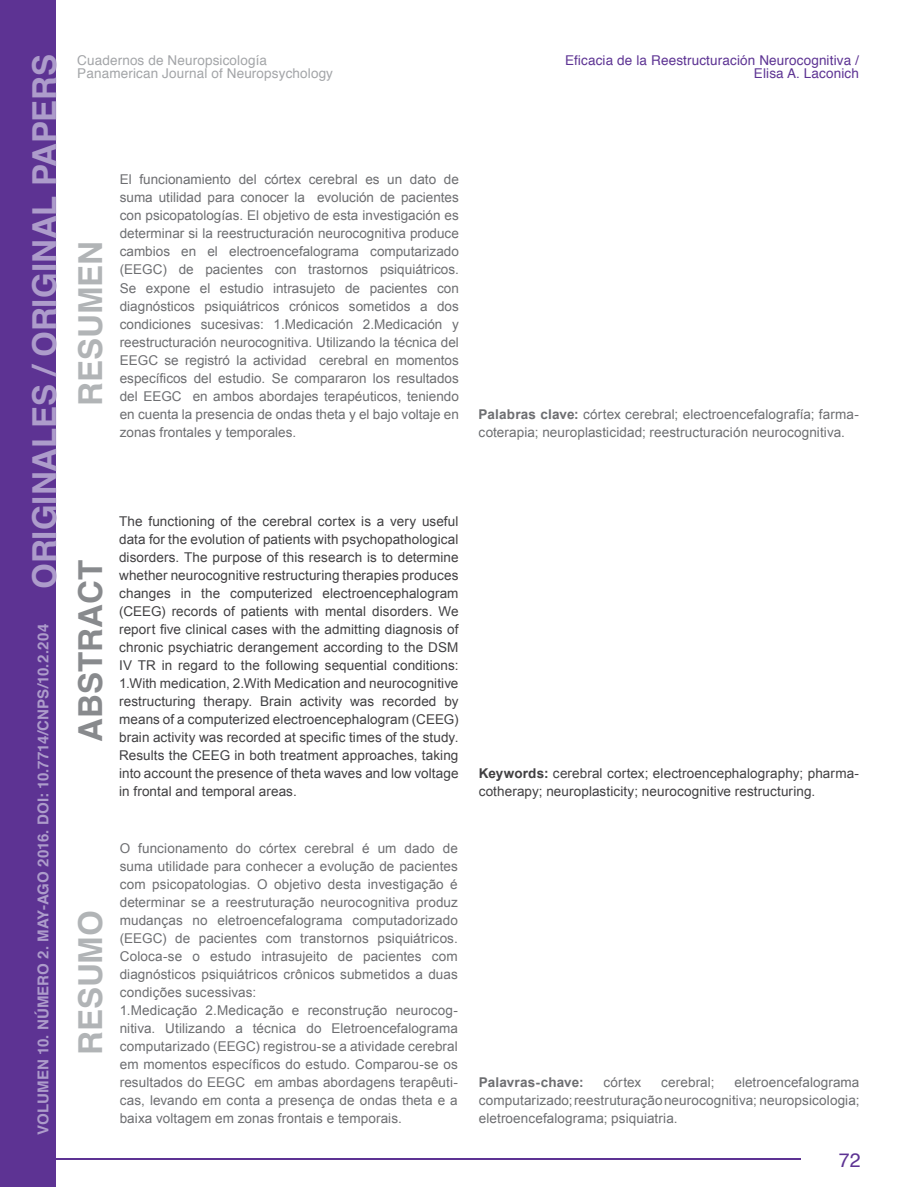
<style>
.page{position:relative;width:915px;height:1187px;background:#fff}
.page>*{position:absolute;margin:0;border:0;box-sizing:border-box;transform-origin:0 0}
.t1{font:700 33px "Helvetica";color:#b1b4b6}
.t2{font:700 33px "Helvetica";color:#888a8d}
.t3{font:19.5px "Helvetica";color:#5d3393}
.t4{font:700 15px "Helvetica";letter-spacing:.005em;color:#ad9ccb}
.t5{font:13.5px/18px "Arial";letter-spacing:.005em;color:#6d6e71;text-align:justify}
.t6{font:13.5px/18px "Arial";letter-spacing:.005em;color:#414042;text-align:justify}
.t7{font:13.5px/13.5px "Helvetica";letter-spacing:.01em;color:#a3a5a8}
.t8{font:13.5px/13.5px "Helvetica";letter-spacing:.01em;color:#5d3393;text-align:right}
.t9{font:700 13.5px "Arial";letter-spacing:.01em;color:#6d6e71}
.s1{font-size:33px}
.s2{font-weight:700}
</style>
<div class="page">
<div style="left:0;top:0;width:55px;height:1186px;background:#5d3393"></div>
<hr style="left:0;top:1157px;width:800px;height:2px;background:#5d3393">
<p class="t4" style="left:31px;top:1134px;width:1081px;rotate:-90deg">VOLUMEN 10. NÚMERO 2. MAY-AGO 2016. DOI: 10.7714/CNPS/10.2.204 <span class="s1">ORIGINALES / ORIGINAL PAPERS</span></p>
<p class="t7" style="left:77px;top:54px;width:257px">Cuadernos de Neuropsicología<br>Panamerican Journal of Neuropsychology</p>
<p class="t5" style="left:120px;top:171px;width:340px">El funcionamiento del córtex cerebral es un dato de suma utilidad para conocer la evolución de pacientes con psicopatologías. El objetivo de esta investigación es determinar si la reestructuración neurocognitiva produce cambios en el electroencefalograma computarizado (EEGC) de pacientes con trastornos psiquiátricos.<br>Se expone el estudio intrasujeto de pacientes con diagnósticos psiquiátricos crónicos sometidos a dos condiciones sucesivas: 1.Medicación 2.Medicación y reestructuración neurocognitiva. Utilizando la técnica del EEGC se registró la actividad cerebral en momentos específicos del estudio. Se compararon los resultados del EEGC en ambos abordajes terapéuticos, teniendo en cuenta la presencia de ondas theta y el bajo voltaje en zonas frontales y temporales.</p>
<h1 class="t1" style="left:64px;top:406px;width:167px;rotate:-90deg">RESUMEN</h1>
<p class="t6" style="left:119px;top:512px;width:341px">The functioning of the cerebral cortex is a very useful data for the evolution of patients with psychopathological disorders. The purpose of this research is to determine whether neurocognitive restructuring therapies produces changes in the computerized electroencephalogram (CEEG) records of patients with mental disorders. We report five clinical cases with the admitting diagnosis of chronic psychiatric derangement according to the DSM IV TR in regard to the following sequential conditions:<br>1.With medication, 2.With Medication and neurocognitive restructuring therapy. Brain activity was recorded by means of a computerized electroencephalogram (CEEG) brain activity was recorded at specific times of the study.<br>Results the CEEG in both treatment approaches, taking into account the presence of theta waves and low voltage in frontal and temporal areas.</p>
<h1 class="t2" style="left:64px;top:741px;width:183px;rotate:-90deg">ABSTRACT</h1>
<p class="t5" style="left:120px;top:839px;width:339px;text-align:left">O funcionamento do córtex cerebral é um dado de suma utilidade para conhecer a evolução de pacientes com psicopatologias. O objetivo desta investigação é determinar se a reestruturação neurocognitiva produz mudanças no eletroencefalograma computadorizado (EEGC) de pacientes com transtornos psiquiátricos.<br>Coloca-se o estudo intrasujeito de pacientes com diagnósticos psiquiátricos crônicos submetidos a duas condições sucessivas:<br>1.Medicação 2.Medicação e reconstrução neurocog&shy;nitiva. Utilizando a técnica do Eletroencefalograma computarizado (EEGC) registrou-se a atividade cerebral em momentos específicos do estudo. Comparou-se os resultados do EEGC em ambas abordagens terapêuti&shy;cas, levando em conta a presença de ondas theta e a baixa voltagem em zonas frontais e temporais.</p>
<h1 class="t1" style="left:64px;top:1055px;width:146px;rotate:-90deg">RESUMO</h1>
<p class="t8" style="left:565px;top:54px;width:295px">Eficacia de la Reestructuración Neurocognitiva /<br>Elisa A. Laconich</p>
<p class="t5" style="left:478px;top:406px;width:381px"><span class="s2">Palabras clave:</span> córtex cerebral; electroencefalografía; farma&shy;coterapia; neuroplasticidad; reestructuración neurocognitiva.</p>
<p class="t6" style="left:478px;top:764px;width:381px"><span class="s2">Keywords:</span> cerebral cortex; electroencephalography; pharma&shy;cotherapy; neuroplasticity; neurocognitive restructuring.</p>
<p class="t5" style="left:478px;top:1073px;width:382px;text-indent:255px">eletroencefalograma computarizado; reestruturação neurocognitiva; neuropsicologia; eletroencefalograma; psiquiatria.</p>
<p class="t9" style="left:478px;top:1073px;width:106px">Palavras-chave:</p>
<p class="t5" style="left:603px;top:1073px;width:39px">córtex</p>
<p class="t5" style="left:661px;top:1073px;width:55px">cerebral;</p>
<h2 class="t3" style="left:838px;top:1144px;width:23px">72</h2>
</div>
